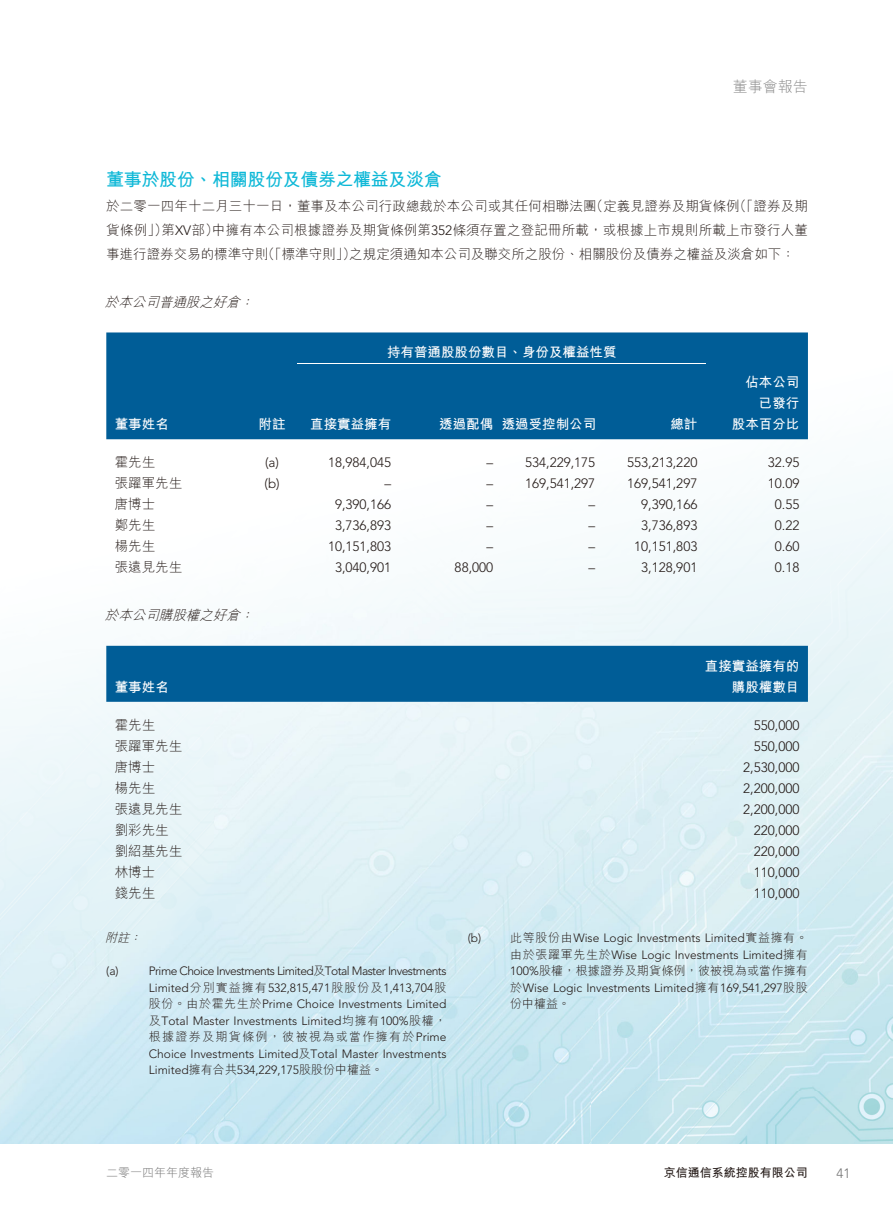
<style>
.page{position:relative;width:893px;height:1212px;background:#fff}
.page>*{position:absolute;margin:0;border:0;box-sizing:border-box;transform-origin:0 0}
.t1{font:18px "M Hei HK Bold E Ten B5 H";letter-spacing:-.02em;color:#0eb8d7}
.t2{font:15px "M Hei HK Light E Ten B5 H";color:#898989}
.t3{font:300 13.5px "Avenir LT Std";color:#231916}
.t4{font:13.5px/24px "M Hei HK Light E Ten B5 H";color:#231916;text-align:justify}
.t5{font:13.5px/21px "M Hei HK Bold E Ten B5 H";color:#fff;text-align:right}
.t6{font:italic 13.5px "M Hei HK Light E Ten B5 H";color:#231916}
.t7{font:300 13.5px "Avenir LT Std";color:#717171}
.t8{font:300 12px/16.5px "Avenir LT Std";color:#231916}
.t9{font:12px "M Hei HK Light E Ten B5 H";letter-spacing:.02em;color:#231916}
.t10{font:12px "M Hei HK Light E Ten B5 H";letter-spacing:.11em;color:#231916}
.t11{font:12px "M Hei HK Bold E Ten B5 H";color:#231916}
.t12{font:12px "M Hei HK Light E Ten B5 H";color:#717171}
.t13{font:italic 12px "M Hei HK Light E Ten B5 H";color:#231916}
.s1{font-family:"Avenir LT Std";font-weight:300}
.s2{font-family:"M Hei HK Light E Ten B5 H";font-weight:400}
</style>
<div class="page">
<img style="left:0;top:439px;width:893px;height:705px">
<div style="left:106px;top:332px;width:702px;height:107px;background:#005d97"></div>
<hr style="left:298px;top:363px;width:408px;height:1px;background:#fff">
<div style="left:106px;top:646px;width:702px;height:56px;background:#005d97"></div>
<p class="t2" style="left:733px;top:81px;width:76px">董事會報告</p>
<h1 class="t1" style="left:106px;top:173px;width:337px">董事於股份、相關股份及債券之權益及淡倉</h1>
<p class="t4" style="left:106px;top:195px;width:703px">於二零一四年十二月三十一日，董事及本公司行政總裁於本公司或其任何相聯法團（定義見證券及期貨條例（「證券及期貨條例」）第<span class="s1">XV</span>部）中擁有本公司根據證券及期貨條例第<span class="s1">352</span>條須存置之登記冊所載，或根據上市規則所載上市發行人董事進行證券交易的標準守則（「標準守則」）之規定須通知本公司及聯交所之股份、相關股份及債券之權益及淡倉如下：</p>
<p class="t6" style="left:105px;top:297px;width:154px">於本公司普通股之好倉：</p>
<p class="t5" style="left:387px;top:343px;width:231px">持有普通股股份數目、身份及權益性質</p>
<p class="t5" style="left:115px;top:415px;width:55px">董事姓名</p>
<p class="t5" style="left:259px;top:415px;width:28px">附註</p>
<p class="t5" style="left:310px;top:415px;width:82px">直接實益擁有</p>
<p class="t5" style="left:439px;top:415px;width:159px">透過配偶 透過受控制公司</p>
<p class="t5" style="left:670px;top:415px;width:28px">總計</p>
<p class="t5" style="left:732px;top:373px;width:69px">佔本公司已發行<br>股本百分比</p>
<p class="t4" style="left:115px;top:452px;width:42px">霍先生</p>
<p class="t3" style="left:265px;top:456px;width:16px">(a)</p>
<p class="t3" style="left:328px;top:456px;width:65px">18,984,045</p>
<p class="t3" style="left:486px;top:456px;width:110px">– 534,229,175</p>
<p class="t3" style="left:627px;top:456px;width:72px">553,213,220</p>
<p class="t3" style="left:768px;top:456px;width:33px">32.95</p>
<p class="t4" style="left:115px;top:473px;width:69px">張躍軍先生</p>
<p class="t3" style="left:264px;top:477px;width:17px">(b)</p>
<p class="t3" style="left:384px;top:477px;width:8px">–</p>
<p class="t3" style="left:486px;top:477px;width:110px">– 169,541,297</p>
<p class="t3" style="left:627px;top:477px;width:72px">169,541,297</p>
<p class="t3" style="left:768px;top:477px;width:33px">10.09</p>
<p class="t4" style="left:115px;top:494px;width:42px">唐博士</p>
<p class="t3" style="left:335px;top:498px;width:58px">9,390,166</p>
<p class="t3" style="left:486px;top:498px;width:8px">–</p>
<p class="t3" style="left:589px;top:498px;width:8px">–</p>
<p class="t3" style="left:641px;top:498px;width:58px">9,390,166</p>
<p class="t3" style="left:775px;top:498px;width:26px">0.55</p>
<p class="t4" style="left:115px;top:515px;width:42px">鄭先生</p>
<p class="t3" style="left:335px;top:519px;width:58px">3,736,893</p>
<p class="t3" style="left:486px;top:519px;width:8px">–</p>
<p class="t3" style="left:589px;top:519px;width:8px">–</p>
<p class="t3" style="left:641px;top:519px;width:58px">3,736,893</p>
<p class="t3" style="left:775px;top:519px;width:26px">0.22</p>
<p class="t4" style="left:115px;top:536px;width:42px">楊先生</p>
<p class="t3" style="left:328px;top:540px;width:65px">10,151,803</p>
<p class="t3" style="left:486px;top:540px;width:8px">–</p>
<p class="t3" style="left:589px;top:540px;width:8px">–</p>
<p class="t3" style="left:634px;top:540px;width:65px">10,151,803</p>
<p class="t3" style="left:775px;top:540px;width:26px">0.60</p>
<p class="t4" style="left:115px;top:557px;width:69px">張遠見先生</p>
<p class="t3" style="left:335px;top:561px;width:58px">3,040,901</p>
<p class="t3" style="left:455px;top:561px;width:40px">88,000</p>
<p class="t3" style="left:589px;top:561px;width:8px">–</p>
<p class="t3" style="left:641px;top:561px;width:58px">3,128,901</p>
<p class="t3" style="left:775px;top:561px;width:26px">0.18</p>
<p class="t6" style="left:105px;top:610px;width:154px">於本公司購股權之好倉：</p>
<p class="t5" style="left:115px;top:678px;width:55px">董事姓名</p>
<p class="t5" style="left:705px;top:657px;width:96px">直接實益擁有的購股權數目</p>
<p class="t4" style="left:115px;top:714px;width:42px">霍先生</p>
<p class="t3" style="left:754px;top:718px;width:47px">550,000</p>
<p class="t4" style="left:115px;top:735px;width:69px">張躍軍先生</p>
<p class="t3" style="left:754px;top:739px;width:47px">550,000</p>
<p class="t4" style="left:115px;top:756px;width:42px">唐博士</p>
<p class="t3" style="left:743px;top:760px;width:58px">2,530,000</p>
<p class="t4" style="left:115px;top:777px;width:42px">楊先生</p>
<p class="t3" style="left:743px;top:781px;width:58px">2,200,000</p>
<p class="t4" style="left:115px;top:798px;width:69px">張遠見先生</p>
<p class="t3" style="left:743px;top:802px;width:58px">2,200,000</p>
<p class="t4" style="left:115px;top:819px;width:55px">劉彩先生</p>
<p class="t3" style="left:754px;top:823px;width:47px">220,000</p>
<p class="t4" style="left:115px;top:840px;width:69px">劉紹基先生</p>
<p class="t3" style="left:754px;top:844px;width:47px">220,000</p>
<p class="t4" style="left:115px;top:861px;width:42px">林博士</p>
<p class="t3" style="left:754px;top:865px;width:47px">110,000</p>
<p class="t4" style="left:115px;top:882px;width:42px">錢先生</p>
<p class="t3" style="left:754px;top:886px;width:47px">110,000</p>
<p class="t13" style="left:105px;top:933px;width:41px">附註：</p>
<p class="t8" style="left:106px;top:963px;width:14px">(a)</p>
<p class="t8" style="left:149px;top:963px;width:299px;text-align:justify">Prime Choice Investments Limited<span class="s2">及</span>Total Master Investments Limited<span class="s2">分別實益擁有</span>532,815,471<span class="s2">股股份及</span>1,413,704<span class="s2">股股份。由於霍先生於</span>Prime Choice Investments Limited<span class="s2">及</span>Total Master Investments Limited<span class="s2">均擁有</span>100%<span class="s2">股權，</span></p>
<p class="t10" style="left:149px;top:1032px;width:299px">根據證券及期貨條例，彼被視為或當作擁有於<span class="s1">Prime</span></p>
<p class="t8" style="left:149px;top:1046px;width:299px">Choice Investments Limited<span class="s2">及</span>Total Master Investments<br>Limited<span class="s2">擁有合共</span>534,229,175<span class="s2">股股份中權益。</span></p>
<p class="t8" style="left:468px;top:930px;width:15px">(b)</p>
<p class="t8" style="left:510px;top:930px;width:299px"><span class="s2">此等股份由</span>Wise Logic Investments Limited<span class="s2">實益擁有。由於張躍軍先生於</span>Wise Logic Investments Limited<span class="s2">擁有</span></p>
<p class="t9" style="left:510px;top:966px;width:299px"><span class="s1">100%</span>股權，根據證券及期貨條例，彼被視為或當作擁有</p>
<p class="t8" style="left:510px;top:980px;width:299px"><span class="s2">於</span>Wise Logic Investments Limited<span class="s2">擁有</span>169,541,297<span class="s2">股股</span></p>
<p class="t9" style="left:510px;top:999px;width:61px">份中權益。</p>
<p class="t12" style="left:106px;top:1168px;width:109px">二零一四年年度報告</p>
<p class="t11" style="left:664px;top:1168px;width:145px">京信通信系統控股有限公司</p>
<p class="t7" style="left:836px;top:1166px;width:16px">41</p>
</div>
